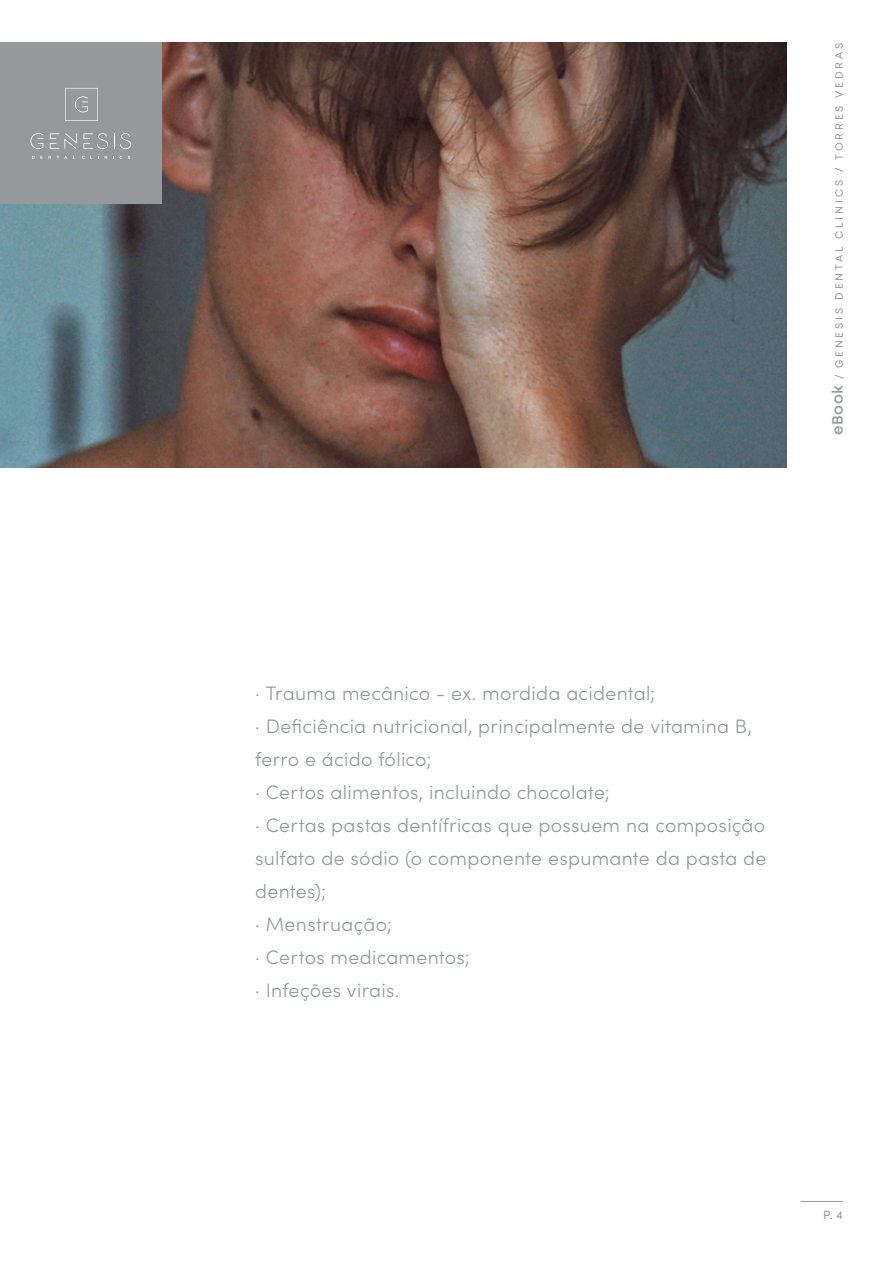
<style>
.page{position:relative;width:893px;height:1263px;background:#fff}
.page>*{position:absolute;margin:0;border:0;box-sizing:border-box;transform-origin:0 0}
.t1{font:300 19.5px/33px "Sofia Pro";letter-spacing:.015em;color:#96999c}
.t2{font:12px "Sofia Pro";color:#96999c}
.t3{font:10.5px "Mont";letter-spacing:.265em;color:#96999c}
.s1{font-weight:600;font-size:15px}
</style>
<div class="page">
<img style="left:0;top:43px;width:787px;height:425px">
<div style="left:0;top:43px;width:162px;height:161px;background:#96999c"></div>
<svg style="left:31px;top:133px;width:12px;height:16px"></svg>
<svg style="left:50px;top:133px;width:27px;height:16px"></svg>
<svg style="left:83px;top:133px;width:25px;height:16px"></svg>
<svg style="left:114px;top:133px;width:17px;height:16px"></svg>
<svg style="left:32px;top:156px;width:11px;height:3px"></svg>
<svg style="left:57px;top:156px;width:10px;height:3px"></svg>
<svg style="left:65px;top:88px;width:33px;height:33px"></svg>
<hr style="left:800px;top:1201px;width:43px;height:1px;background:#96999c">
<p class="t3" style="left:833px;top:435px;width:394px;rotate:-90deg"><span class="s1">eBook</span> / GENESIS DENTAL CLINICS / TORRES VEDRAS</p>
<p class="t1" style="left:255px;top:676px;width:513px">· Trauma mecânico - ex. mordida acidental;<br>· Deficiência nutricional, principalmente de vitamina B, ferro e ácido fólico;<br>· Certos alimentos, incluindo chocolate;<br>· Certas pastas dentífricas que possuem na composição sulfato de sódio (o componente espumante da pasta de dentes);<br>· Menstruação;<br>· Certos medicamentos;<br>· Infeções virais.</p>
<p class="t2" style="left:823px;top:1206px;width:21px">P. 4</p>
</div>
